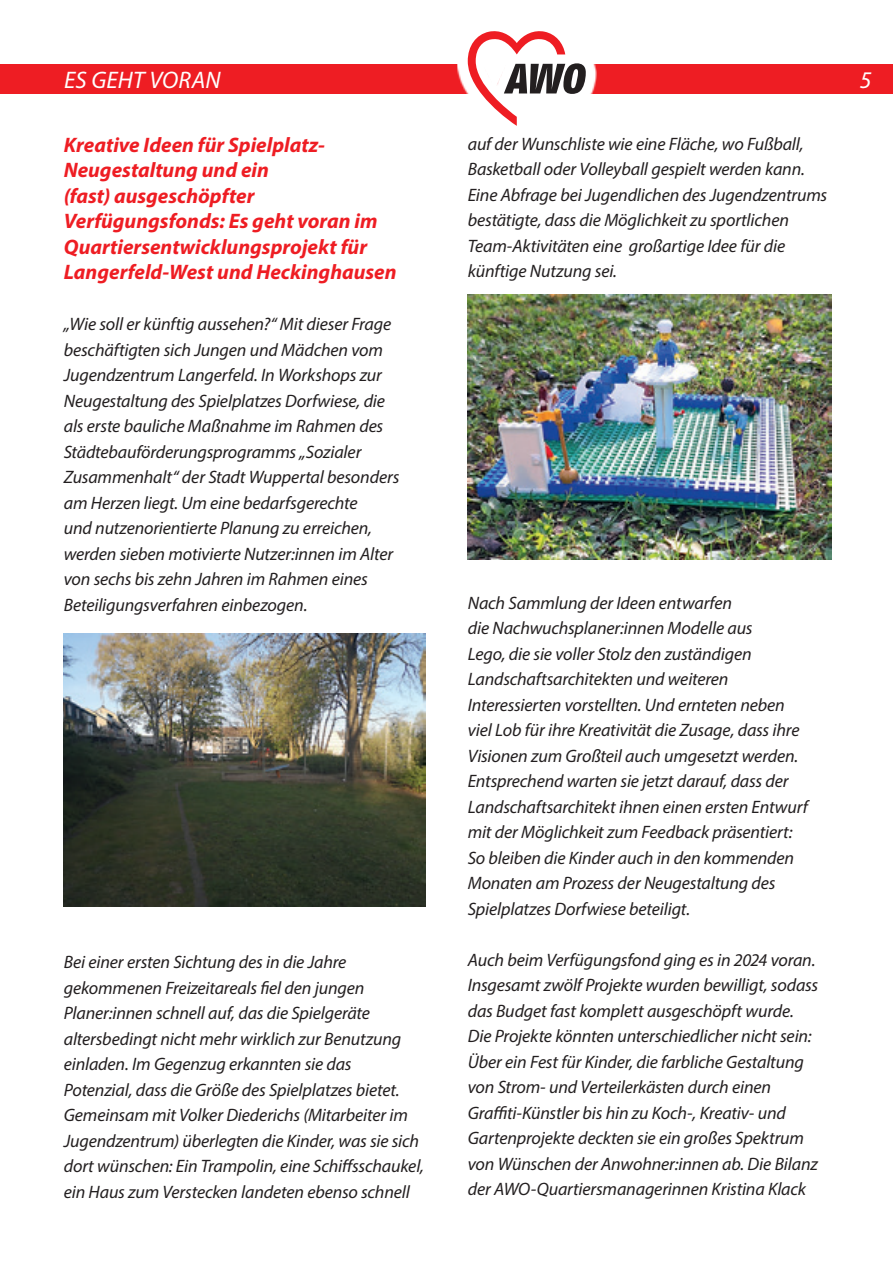
<style>
.page{position:relative;width:893px;height:1263px;background:#fff}
.page>*{position:absolute;margin:0;border:0;box-sizing:border-box;transform-origin:0 0}
.t1{font:italic 24px "Myriad Pro";letter-spacing:.005em;color:#fff}
.t2{font:italic 700 21px/25.5px "Myriad Pro";color:#ee1d23}
.t3{font:italic 18px/25.5px "Myriad Pro";letter-spacing:-.01em;color:#231f20}
</style>
<div class="page">
<div style="left:0;top:64px;width:893px;height:30px;background:#ee1d23"></div>
<div style="left:457px;top:21px;width:139px;height:115px;background:#fff"></div>
<svg style="left:468px;top:31px;width:118px;height:95px"></svg>
<img style="left:64px;top:634px;width:361px;height:272px">
<img style="left:468px;top:294px;width:363px;height:266px">
<h1 class="t1" style="left:64px;top:65px;width:158px">ES GEHT VORAN</h1>
<h1 class="t1" style="left:860px;top:65px;width:13px">5</h1>
<p class="t2" style="left:64px;top:131px;width:334px">Kreative Ideen für Spielplatz-<br>Neugestaltung und ein<br>(fast) ausgeschöpfter<br>Verfügungsfonds: Es geht voran im<br>Quartiersentwicklungsprojekt für<br>Langerfeld-West und Heckinghausen</p>
<p class="t3" style="left:64px;top:311px;width:337px">„Wie soll er künftig aussehen?“ Mit dieser Frage beschäftigten sich Jungen und Mädchen vom Jugendzentrum Langerfeld. In Workshops zur Neugestaltung des Spielplatzes Dorfwiese, die als erste bauliche Maßnahme im Rahmen des Städtebauförderungsprogramms „Sozialer Zusammenhalt“ der Stadt Wuppertal besonders am Herzen liegt. Um eine bedarfsgerechte<br>und nutzenorientierte Planung zu erreichen, werden sieben motivierte Nutzer:innen im Alter von sechs bis zehn Jahren im Rahmen eines Beteiligungsverfahren einbezogen.</p>
<p class="t3" style="left:64px;top:949px;width:362px">Bei einer ersten Sichtung des in die Jahre gekommenen Freizeitareals fiel den jungen Planer:innen schnell auf, das die Spielgeräte altersbedingt nicht mehr wirklich zur Benutzung einladen. Im Gegenzug erkannten sie das Potenzial, dass die Größe des Spielplatzes bietet.<br>Gemeinsam mit Volker Diederichs (Mitarbeiter im Jugendzentrum) überlegten die Kinder, was sie sich dort wünschen: Ein Trampolin, eine Schiffsschaukel, ein Haus zum Verstecken landeten ebenso schnell</p>
<p class="t3" style="left:468px;top:130px;width:361px">auf der Wunschliste wie eine Fläche, wo Fußball, Basketball oder Volleyball gespielt werden kann.<br>Eine Abfrage bei Jugendlichen des Jugendzentrums bestätigte, dass die Möglichkeit zu sportlichen Team-Aktivitäten eine großartige Idee für die künftige Nutzung sei.</p>
<p class="t3" style="left:468px;top:590px;width:342px">Nach Sammlung der Ideen entwarfen<br>die Nachwuchsplaner:innen Modelle aus<br>Lego, die sie voller Stolz den zuständigen Landschaftsarchitekten und weiteren Interessierten vorstellten. Und ernteten neben viel Lob für ihre Kreativität die Zusage, dass ihre Visionen zum Großteil auch umgesetzt werden.<br>Entsprechend warten sie jetzt darauf, dass der Landschaftsarchitekt ihnen einen ersten Entwurf mit der Möglichkeit zum Feedback präsentiert:<br>So bleiben die Kinder auch in den kommenden Monaten am Prozess der Neugestaltung des Spielplatzes Dorfwiese beteiligt.</p>
<p class="t3" style="left:468px;top:947px;width:352px">Auch beim Verfügungsfond ging es in 2024 voran.<br>Insgesamt zwölf Projekte wurden bewilligt, sodass das Budget fast komplett ausgeschöpft wurde.<br>Die Projekte könnten unterschiedlicher nicht sein:<br>Über ein Fest für Kinder, die farbliche Gestaltung von Strom- und Verteilerkästen durch einen Graffiti-Künstler bis hin zu Koch-, Kreativ- und Gartenprojekte deckten sie ein großes Spektrum von Wünschen der Anwohner:innen ab. Die Bilanz der AWO-Quartiersmanagerinnen Kristina Klack</p>
</div>
